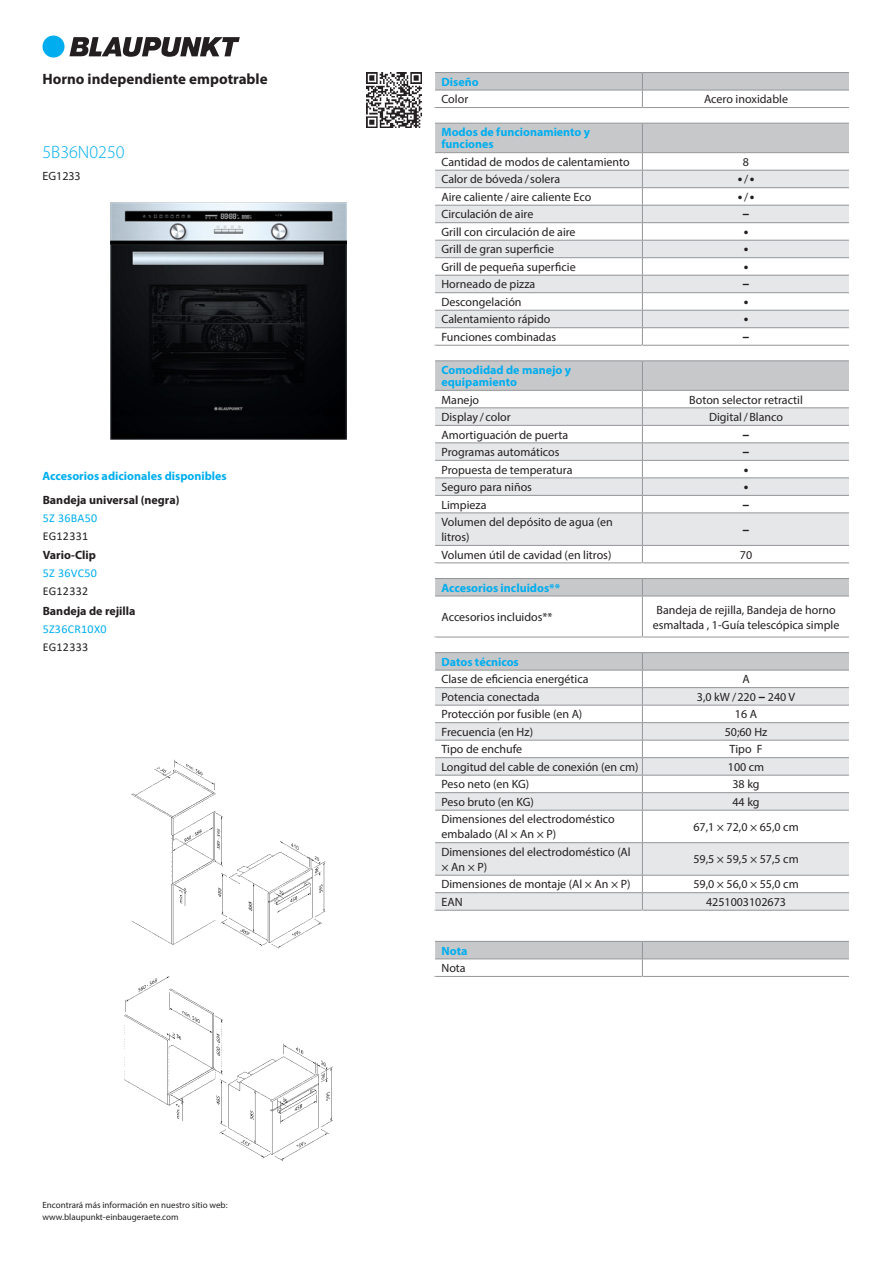
<style>
.page{position:relative;width:893px;height:1263px;background:#fff}
.page>*{position:absolute;margin:0;border:0;box-sizing:border-box;transform-origin:0 0}
.Merkmalsfolge-Modell{font:300 18px "Myriad Pro";color:#00aeef}
.Merkmalsfolge-Produu{font:700 15px "Myriad Pro";color:#231f20}
.Metadata-Wert{font:700 13.8px "Myriad Pro";color:#231f20}
.Metadata{font:12px/15px "Myriad Pro";color:#231f20}
.Metadata-Wert-2{font:12px/15px "Myriad Pro";color:#231f20;text-align:center}
.Kopf{font:700 12px/12px "Myriad Pro";color:#00aeef}
.Liste-Merkmalsfolge{font:700 12px/18px "Myriad Pro";color:#231f20}
.P_Titel{font:700 12px "Myriad Pro";color:#00aeef}
.Merkmalsfolge-Nummer{font:12px "Myriad Pro";color:#231f20}
.Absatz_erster{font:9px "Myriad Pro";color:#231f20}
.Absatz_letzter{font:9px "Myriad Pro";color:#231f20}
.s1{font-family:"Calibri";font-weight:400;color:#00aeef}
.s2{font-family:"Calibri";font-weight:400}
.s3{font-weight:400;font-size:12px}
.s4{font-weight:700;font-size:13.8px}
</style>
<div class="page">
<img style="left:131px;top:759px;width:195px;height:190px">
<img style="left:124px;top:976px;width:209px;height:185px">
<img style="left:110px;top:203px;width:237px;height:237px">
<img style="left:366px;top:72px;width:56px;height:56px">
<hr style="left:435px;top:72px;width:207px;height:1px;background:#939598">
<hr style="left:642px;top:72px;width:208px;height:1px;background:#939598">
<svg style="left:434px;top:73px;width:415px;height:35px"></svg>
<svg style="left:434px;top:123px;width:415px;height:223px"></svg>
<hr style="left:642px;top:152px;width:208px;height:1px;background:#939598">
<svg style="left:435px;top:562px;width:414px;height:1px"></svg>
<div style="left:435px;top:514px;width:414px;height:31px;background:#e6e7e9"></div>
<hr style="left:435px;top:513px;width:207px;height:1px;background:#939598">
<hr style="left:642px;top:513px;width:208px;height:1px;background:#939598">
<hr style="left:642px;top:513px;width:1px;height:32px;background:#939598">
<hr style="left:435px;top:545px;width:207px;height:1px;background:#939598">
<hr style="left:642px;top:545px;width:208px;height:1px;background:#939598">
<hr style="left:434px;top:563px;width:208px;height:1px;background:#939598">
<hr style="left:642px;top:563px;width:208px;height:1px;background:#939598">
<svg style="left:642px;top:546px;width:1px;height:18px"></svg>
<hr style="left:435px;top:360px;width:207px;height:1px;background:#939598">
<hr style="left:642px;top:360px;width:208px;height:1px;background:#939598">
<svg style="left:435px;top:361px;width:414px;height:152px"></svg>
<hr style="left:642px;top:390px;width:208px;height:1px;background:#939598">
<svg style="left:434px;top:578px;width:415px;height:60px"></svg>
<hr style="left:642px;top:596px;width:208px;height:1px;background:#939598">
<svg style="left:435px;top:843px;width:414px;height:67px;fill:#e6e7e9"></svg>
<hr style="left:435px;top:810px;width:207px;height:1px;background:#939598">
<hr style="left:642px;top:810px;width:208px;height:1px;background:#939598">
<hr style="left:642px;top:810px;width:1px;height:32px;background:#939598">
<hr style="left:435px;top:842px;width:207px;height:1px;background:#939598">
<hr style="left:642px;top:842px;width:208px;height:1px;background:#939598">
<hr style="left:642px;top:843px;width:1px;height:32px;background:#939598">
<hr style="left:435px;top:875px;width:207px;height:1px;background:#939598">
<hr style="left:642px;top:875px;width:208px;height:1px;background:#939598">
<hr style="left:435px;top:892px;width:207px;height:1px;background:#939598">
<hr style="left:642px;top:892px;width:208px;height:1px;background:#939598">
<hr style="left:434px;top:910px;width:208px;height:1px;background:#939598">
<hr style="left:642px;top:910px;width:208px;height:1px;background:#939598">
<svg style="left:642px;top:875px;width:1px;height:36px"></svg>
<hr style="left:435px;top:652px;width:207px;height:1px;background:#939598">
<hr style="left:642px;top:652px;width:208px;height:1px;background:#939598">
<svg style="left:435px;top:653px;width:414px;height:157px"></svg>
<hr style="left:642px;top:670px;width:208px;height:1px;background:#939598">
<svg style="left:434px;top:941px;width:415px;height:36px"></svg>
<div style="left:43px;top:36px;width:22px;height:22px;background:#00aeef;border-radius:50%"></div>
<svg style="left:69px;top:37px;width:171px;height:20px"></svg>
<hr style="left:849px;top:72px;width:3px;height:1130px;background:#fff">
<p class="Merkmalsfolge-Produu" style="left:43px;top:69px;width:227px">Horno independiente empotrable</p>
<p class="Merkmalsfolge-Modell" style="left:43px;top:141px;width:84px">5B36N0250</p>
<p class="Merkmalsfolge-Nummer" style="left:43px;top:169px;width:40px">EG1233</p>
<p class="P_Titel" style="left:43px;top:468px;width:186px">Accesorios adicionales disponibles</p>
<p class="Liste-Merkmalsfolge" style="left:43px;top:491px;width:138px">Bandeja universal (negra)<br><span class="s1">5Z 36BA50<br></span><span class="s2">EG12331</span></p>
<p class="Liste-Merkmalsfolge" style="left:43px;top:546px;width:56px;text-align:justify">Vario-Clip <span class="s1">5Z 36VC50<br></span><span class="s2">EG12332</span></p>
<p class="Liste-Merkmalsfolge" style="left:43px;top:601px;width:94px">Bandeja de rejilla<br><span class="s1">5Z36CR10X0<br></span><span class="s2">EG12333</span></p>
<p class="Absatz_erster" style="left:43px;top:1200px;width:187px">Encontrará más información en nuestro sitio web:</p>
<p class="Absatz_letzter" style="left:43px;top:1212px;width:138px">www.blaupunkt-einbaugeraete.com</p>
<p class="Kopf" style="left:441px;top:75px;width:39px">Diseño</p>
<p class="Metadata" style="left:441px;top:92px;width:28px">Color</p>
<p class="Metadata-Wert-2" style="left:704px;top:92px;width:85px">Acero inoxidable</p>
<p class="Kopf" style="left:441px;top:126px;width:150px">Modos de funcionamiento y funciones</p>
<p class="Metadata" style="left:441px;top:154px;width:190px">Cantidad de modos de calentamiento</p>
<p class="Metadata-Wert-2" style="left:743px;top:154px;width:8px">8</p>
<p class="Metadata" style="left:441px;top:172px;width:120px">Calor de bóveda / solera</p>
<p class="Metadata-Wert" style="left:738px;top:170px;width:18px">• <span class="s3">/</span> •</p>
<p class="Metadata" style="left:441px;top:189px;width:151px">Aire caliente / aire caliente Eco</p>
<p class="Metadata-Wert" style="left:738px;top:187px;width:18px">• <span class="s3">/</span> •</p>
<p class="Metadata" style="left:441px;top:207px;width:93px">Circulación de aire</p>
<p class="Metadata-Wert" style="left:743px;top:205px;width:8px">–</p>
<p class="Metadata" style="left:441px;top:224px;width:136px">Grill con circulación de aire</p>
<p class="Metadata-Wert" style="left:744px;top:222px;width:6px">•</p>
<p class="Metadata" style="left:441px;top:242px;width:114px">Grill de gran superficie</p>
<p class="Metadata-Wert" style="left:744px;top:240px;width:6px">•</p>
<p class="Metadata" style="left:441px;top:259px;width:136px">Grill de pequeña superficie</p>
<p class="Metadata-Wert" style="left:744px;top:257px;width:6px">•</p>
<p class="Metadata" style="left:441px;top:277px;width:95px">Horneado de pizza</p>
<p class="Metadata-Wert" style="left:743px;top:275px;width:8px">–</p>
<p class="Metadata" style="left:441px;top:294px;width:82px">Descongelación</p>
<p class="Metadata-Wert" style="left:744px;top:292px;width:6px">•</p>
<p class="Metadata" style="left:441px;top:312px;width:110px">Calentamiento rápido</p>
<p class="Metadata-Wert" style="left:744px;top:310px;width:6px">•</p>
<p class="Metadata" style="left:441px;top:329px;width:116px">Funciones combinadas</p>
<p class="Metadata-Wert" style="left:743px;top:327px;width:8px">–</p>
<p class="Kopf" style="left:441px;top:364px;width:131px">Comodidad de manejo y equipamiento</p>
<p class="Metadata" style="left:441px;top:392px;width:39px">Manejo</p>
<p class="Metadata-Wert-2" style="left:689px;top:392px;width:115px">Boton selector retractil</p>
<p class="Metadata" style="left:441px;top:409px;width:71px">Display / color</p>
<p class="Metadata-Wert-2" style="left:709px;top:409px;width:75px">Digital / Blanco</p>
<p class="Metadata" style="left:441px;top:427px;width:128px">Amortiguación de puerta</p>
<p class="Metadata-Wert" style="left:743px;top:425px;width:8px">–</p>
<p class="Metadata" style="left:441px;top:444px;width:120px">Programas automáticos</p>
<p class="Metadata-Wert" style="left:743px;top:442px;width:8px">–</p>
<p class="Metadata" style="left:441px;top:462px;width:133px">Propuesta de temperatura</p>
<p class="Metadata-Wert" style="left:744px;top:460px;width:6px">•</p>
<p class="Metadata" style="left:441px;top:479px;width:92px">Seguro para niños</p>
<p class="Metadata-Wert" style="left:744px;top:477px;width:6px">•</p>
<p class="Metadata" style="left:441px;top:497px;width:47px">Limpieza</p>
<p class="Metadata-Wert" style="left:743px;top:495px;width:8px">–</p>
<p class="Metadata" style="left:441px;top:514px;width:173px">Volumen del depósito de agua (en litros)</p>
<p class="Metadata-Wert" style="left:743px;top:520px;width:8px">–</p>
<p class="Metadata" style="left:441px;top:547px;width:171px">Volumen útil de cavidad (en litros)</p>
<p class="Metadata-Wert-2" style="left:740px;top:547px;width:14px">70</p>
<p class="Kopf" style="left:441px;top:581px;width:120px">Accesorios incluidos**</p>
<p class="Metadata" style="left:441px;top:609px;width:112px">Accesorios incluidos**</p>
<p class="Metadata-Wert-2" style="left:653px;top:602px;width:188px">Bandeja de rejilla, Bandeja de horno esmaltada , 1-Guía telescópica simple</p>
<p class="Kopf" style="left:441px;top:655px;width:79px">Datos técnicos</p>
<p class="Metadata" style="left:441px;top:672px;width:149px">Clase de eficiencia energética</p>
<p class="Metadata-Wert-2" style="left:742px;top:672px;width:9px">A</p>
<p class="Metadata" style="left:441px;top:689px;width:100px">Potencia conectada</p>
<p class="Metadata-Wert-2" style="left:697px;top:689px;width:100px">3,0 kW / 220 <span class="s4">–</span> 240 V</p>
<p class="Metadata" style="left:441px;top:707px;width:142px">Protección por fusible (en A)</p>
<p class="Metadata-Wert-2" style="left:735px;top:707px;width:24px">16 A</p>
<p class="Metadata" style="left:441px;top:724px;width:93px">Frecuencia (en Hz)</p>
<p class="Metadata-Wert-2" style="left:725px;top:724px;width:44px">50;60 Hz</p>
<p class="Metadata" style="left:441px;top:742px;width:82px">Tipo de enchufe</p>
<p class="Metadata-Wert-2" style="left:730px;top:742px;width:34px">Tipo F</p>
<p class="Metadata" style="left:441px;top:759px;width:199px">Longitud del cable de conexión (en cm)</p>
<p class="Metadata-Wert-2" style="left:728px;top:759px;width:38px">100 cm</p>
<p class="Metadata" style="left:441px;top:777px;width:89px">Peso neto (en KG)</p>
<p class="Metadata-Wert-2" style="left:732px;top:777px;width:29px">38 kg</p>
<p class="Metadata" style="left:441px;top:794px;width:94px">Peso bruto (en KG)</p>
<p class="Metadata-Wert-2" style="left:732px;top:794px;width:29px">44 kg</p>
<p class="Metadata" style="left:441px;top:812px;width:175px">Dimensiones del electrodoméstico embalado (Al × An × P)</p>
<p class="Metadata-Wert-2" style="left:693px;top:819px;width:107px">67,1 × 72,0 × 65,0 cm</p>
<p class="Metadata" style="left:441px;top:844px;width:191px">Dimensiones del electrodoméstico (Al × An × P)</p>
<p class="Metadata-Wert-2" style="left:693px;top:852px;width:107px">59,5 × 59,5 × 57,5 cm</p>
<p class="Metadata" style="left:441px;top:877px;width:191px">Dimensiones de montaje (Al × An × P)</p>
<p class="Metadata-Wert-2" style="left:693px;top:877px;width:107px">59,0 × 56,0 × 55,0 cm</p>
<p class="Metadata" style="left:441px;top:894px;width:23px">EAN</p>
<p class="Metadata-Wert-2" style="left:706px;top:894px;width:82px">4251003102673</p>
<p class="Kopf" style="left:441px;top:944px;width:27px">Nota</p>
<p class="Metadata" style="left:441px;top:960px;width:26px">Nota</p>
</div>
